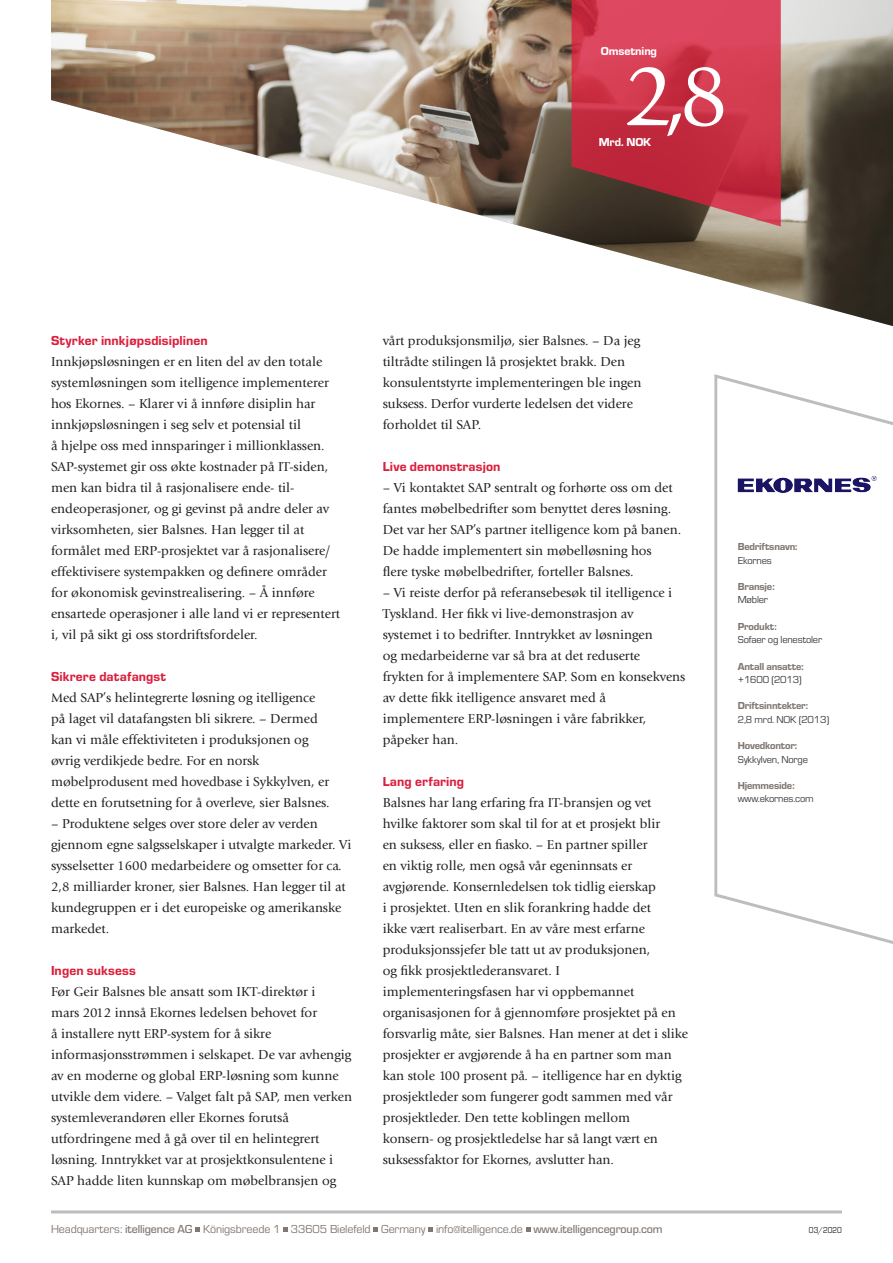
<style>
.page{position:relative;width:893px;height:1263px;background:#fff}
.page>*{position:absolute;margin:0;border:0;box-sizing:border-box;transform-origin:0 0}
.t1{font:90px "Giovanni Std";color:#fff}
.Body_Copy{font:13.5px/21px "Giovanni Std";color:#231f20}
.Eurostyle_Copy_Heade{font:13.5px "Eurostile Hea";letter-spacing:.01em;color:#da1f3d}
.t2{font:12px "Eurostile";letter-spacing:-.01em;color:#817873}
.t3{font:12px "Eurostile Hea";letter-spacing:-.01em;color:#fff}
.t4{font:10.5px/13.5px "Eurostile Hea";letter-spacing:-.02em;color:#817873}
.t5{font:10.5px/13.5px "Eurostile";letter-spacing:-.02em;color:#3e3e3f}
.t6{font:9px "Eurostile";letter-spacing:.01em;color:#231f20;scale:.85 1}
.s1{font-family:"Eurostile";color:#3e3e3f}
.s2{font-family:"Eurostile Hea";color:#817873}
.s3{font-weight:500}
</style>
<div class="page">
<svg style="left:714px;top:374px;width:179px;height:570px"></svg>
<img style="left:51px;top:0;width:842px;height:326px">
<hr style="left:51px;top:1210px;width:791px;height:3px;background:#bcbdc0">
<svg style="left:195px;top:1227px;width:5px;height:5px"></svg>
<svg style="left:283px;top:1227px;width:5px;height:5px"></svg>
<svg style="left:373px;top:1227px;width:5px;height:5px"></svg>
<svg style="left:428px;top:1227px;width:5px;height:5px"></svg>
<svg style="left:526px;top:1227px;width:5px;height:5px"></svg>
<svg style="left:572px;top:0;width:209px;height:226px;background:#bb3748"></svg>
<img style="left:738px;top:476px;width:138px;height:17px">
<p class="t3" style="left:601px;top:42px;width:58px">Omsetning</p>
<p class="t1" style="left:623px;top:45px;width:107px">2,8</p>
<p class="t3" style="left:599px;top:134px;width:54px">Mrd. NOK</p>
<p class="Eurostyle_Copy_Heade" style="left:51px;top:331px;width:158px">Styrker innkjøpsdisiplinen</p>
<p class="Body_Copy" style="left:51px;top:351px;width:273px">Innkjøpsløsningen er en liten del av den totale</p>
<p class="Body_Copy" style="left:51px;top:372px;width:279px">systemløsningen som itelligence implementerer</p>
<p class="Body_Copy" style="left:51px;top:393px;width:266px">hos Ekornes. – Klarer vi å innføre disiplin har</p>
<p class="Body_Copy" style="left:51px;top:414px;width:251px">innkjøpsløsningen i seg selv et potensial til</p>
<p class="Body_Copy" style="left:51px;top:435px;width:275px">å hjelpe oss med innsparinger i millionklassen.</p>
<p class="Body_Copy" style="left:51px;top:456px;width:279px">SAP-systemet gir oss økte kostnader på IT-siden,</p>
<p class="Body_Copy" style="left:51px;top:477px;width:280px">men kan bidra til å rasjonalisere ende- til&shy;endeoperasjoner, og gi gevinst på andre deler av</p>
<p class="Body_Copy" style="left:51px;top:519px;width:255px">virksomheten, sier Balsnes. Han legger til at</p>
<p class="Body_Copy" style="left:51px;top:540px;width:281px">formålet med ERP-prosjektet var å rasjonalisere/</p>
<p class="Body_Copy" style="left:51px;top:561px;width:277px">effektivisere systempakken og definere områder</p>
<p class="Body_Copy" style="left:51px;top:582px;width:265px">for økonomisk gevinstrealisering. – Å innføre</p>
<p class="Body_Copy" style="left:51px;top:603px;width:290px">ensartede operasjoner i alle land vi er representert</p>
<p class="Body_Copy" style="left:51px;top:624px;width:208px">i, vil på sikt gi oss stordriftsfordeler.</p>
<p class="Eurostyle_Copy_Heade" style="left:51px;top:667px;width:117px">Sikrere datafangst</p>
<p class="Body_Copy" style="left:51px;top:687px;width:266px">Med SAP’s helintegrerte løsning og itelligence</p>
<p class="Body_Copy" style="left:51px;top:708px;width:268px">på laget vil datafangsten bli sikrere. – Dermed</p>
<p class="Body_Copy" style="left:51px;top:729px;width:259px">kan vi måle effektiviteten i produksjonen og</p>
<p class="Body_Copy" style="left:51px;top:750px;width:280px">øvrig verdikjede bedre. For en norsk møbelprodusent med hovedbase i Sykkylven, er dette en forutsetning for å overleve, sier Balsnes.</p>
<p class="Body_Copy" style="left:51px;top:813px;width:302px">– Produktene selges over store deler av verden gjennom egne salgsselskaper i utvalgte markeder. Vi sysselsetter 1600 medarbeidere og omsetter for ca.<br>2,8 milliarder kroner, sier Balsnes. Han legger til at kundegruppen er i det europeiske og amerikanske markedet.</p>
<p class="Eurostyle_Copy_Heade" style="left:51px;top:961px;width:86px">Ingen suksess</p>
<p class="Body_Copy" style="left:51px;top:981px;width:266px">Før Geir Balsnes ble ansatt som IKT-direktør i</p>
<p class="Body_Copy" style="left:51px;top:1002px;width:268px">mars 2012 innså Ekornes ledelsen behovet for</p>
<p class="Body_Copy" style="left:51px;top:1023px;width:302px">å installere nytt ERP-system for å sikre informasjonsstrømmen i selskapet. De var avhengig</p>
<p class="Body_Copy" style="left:51px;top:1065px;width:302px">av en moderne og global ERP-løsning som kunne utvikle dem videre. – Valget falt på SAP, men verken systemleverandøren eller Ekornes forutså utfordringene med å gå over til en helintegrert løsning. Inntrykket var at prosjektkonsulentene i SAP hadde liten kunnskap om møbelbransjen og</p>
<p class="Body_Copy" style="left:383px;top:330px;width:260px">vårt produksjonsmiljø, sier Balsnes. – Da jeg tiltrådte stilingen lå prosjektet brakk. Den konsulentstyrte implementeringen ble ingen suksess. Derfor vurderte ledelsen det videre forholdet til SAP.</p>
<p class="Eurostyle_Copy_Heade" style="left:383px;top:457px;width:119px">Live demonstrasjon</p>
<p class="Body_Copy" style="left:383px;top:477px;width:300px">– Vi kontaktet SAP sentralt og forhørte oss om det fantes møbelbedrifter som benyttet deres løsning.<br>Det var her SAP’s partner itelligence kom på banen.</p>
<p class="Body_Copy" style="left:383px;top:540px;width:271px">De hadde implementert sin møbelløsning hos</p>
<p class="Body_Copy" style="left:383px;top:561px;width:253px">flere tyske møbelbedrifter, forteller Balsnes.</p>
<p class="Body_Copy" style="left:383px;top:582px;width:291px">– Vi reiste derfor på referansebesøk til itelligence i</p>
<p class="Body_Copy" style="left:383px;top:603px;width:253px">Tyskland. Her fikk vi live-demonstrasjon av</p>
<p class="Body_Copy" style="left:383px;top:624px;width:272px">systemet i to bedrifter. Inntrykket av løsningen</p>
<p class="Body_Copy" style="left:383px;top:645px;width:259px">og medarbeiderne var så bra at det reduserte</p>
<p class="Body_Copy" style="left:383px;top:666px;width:304px">frykten for å implementere SAP. Som en konsekvens</p>
<p class="Body_Copy" style="left:383px;top:687px;width:265px">av dette fikk itelligence ansvaret med å implementere ERP-løsningen i våre fabrikker, påpeker han.</p>
<p class="Eurostyle_Copy_Heade" style="left:383px;top:772px;width:83px">Lang erfaring</p>
<p class="Body_Copy" style="left:383px;top:792px;width:270px">Balsnes har lang erfaring fra IT-bransjen og vet</p>
<p class="Body_Copy" style="left:383px;top:813px;width:279px">hvilke faktorer som skal til for at et prosjekt blir</p>
<p class="Body_Copy" style="left:383px;top:834px;width:266px">en suksess, eller en fiasko. – En partner spiller</p>
<p class="Body_Copy" style="left:383px;top:855px;width:251px">en viktig rolle, men også vår egeninnsats er</p>
<p class="Body_Copy" style="left:383px;top:876px;width:275px">avgjørende. Konsernledelsen tok tidlig eierskap</p>
<p class="Body_Copy" style="left:383px;top:897px;width:270px">i prosjektet. Uten en slik forankring hadde det</p>
<p class="Body_Copy" style="left:383px;top:918px;width:264px">ikke vært realiserbart. En av våre mest erfarne</p>
<p class="Body_Copy" style="left:383px;top:939px;width:269px">produksjonssjefer ble tatt ut av produksjonen,</p>
<p class="Body_Copy" style="left:383px;top:960px;width:307px">og fikk prosjektlederansvaret. I implementeringsfasen har vi oppbemannet organisasjonen for å gjennomføre prosjektet på en forsvarlig måte, sier Balsnes. Han mener at det i slike prosjekter er avgjørende å ha en partner som man kan stole 100 prosent på. – itelligence har en dyktig prosjektleder som fungerer godt sammen med vår prosjektleder. Den tette koblingen mellom<br>konsern- og prosjektledelse har så langt vært en suksessfaktor for Ekornes, avslutter han.</p>
<p class="t4" style="left:738px;top:539px;width:61px">Bedriftsnavn:<br><span class="s1">Ekornes</span></p>
<p class="t4" style="left:738px;top:579px;width:38px">Bransje:<br><span class="s1">Møbler</span></p>
<p class="t5" style="left:738px;top:619px;width:86px"><span class="s2">Produkt:<br></span>Sofaer og lenestoler</p>
<p class="t4" style="left:738px;top:659px;width:68px">Antall ansatte: <span class="s1">+1600 (2013)</span></p>
<p class="t4" style="left:738px;top:698px;width:93px">Driftsinntekter:<br><span class="s1">2,8 mrd. NOK (2013)</span></p>
<p class="t5" style="left:738px;top:738px;width:72px"><span class="s2">Hovedkontor:<br></span>Sykkylven, Norge</p>
<p class="t5" style="left:738px;top:778px;width:77px"><span class="s2">Hjemmeside: </span>www.ekornes.com</p>
<p class="t2" style="left:51px;top:1220px;width:613px">Headquarters: <span class="s3">itelligence AG</span> Königsbreede 1 33605 Bielefeld Germany info@itelligence.de <span class="s3">www.itelligencegroup.com</span></p>
<p class="t6" style="left:809px;top:1224px;width:40px">03/2020</p>
</div>
